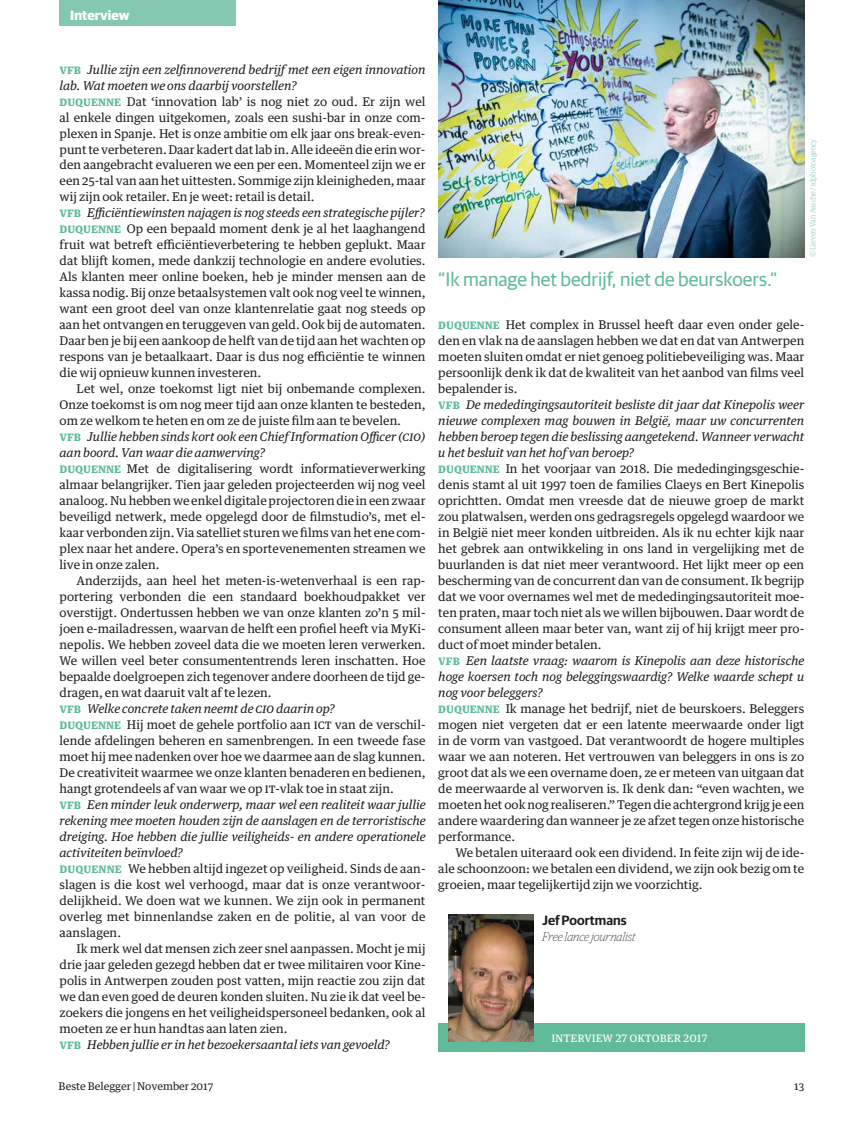
<style>
.page{position:relative;width:864px;height:1136px;background:#fff}
.page>*{position:absolute;margin:0;border:0;box-sizing:border-box;transform-origin:0 0}
.t1{font:19.5px "Guardian Sans";color:#61bb99}
.t2{font:600 13.5px "Guardian Sans";color:#1d1d1b}
.t3{font:700 13.5px "Guardian Sans";color:#fff}
.t4{font:12px/15.9px "Guardian Text Egyp";color:#1d1d1b}
.t5{font:12px "Guardian Text Egyp";color:#fff}
.t6{font:italic 100 12px "Guardian Egyp";color:#1d1d1b}
.t7{font:10.5px "Guardian Text Egyp";color:#1d1d1b}
.t8{font:300 7.5px "Guardian Egyp";color:#85c8b1}
.s1{font-weight:700;color:#61bb99}
.s2{font-style:italic}
</style>
<div class="page">
<div style="left:60px;top:0;width:176px;height:26px;background:#85c8b1"></div>
<img style="left:438px;top:0;width:366px;height:257px">
<div style="left:438px;top:1023px;width:366px;height:28px;background:#61bb99"></div>
<img style="left:448px;top:914px;width:85px;height:127px">
<p class="t3" style="left:70px;top:5px;width:61px">Interview</p>
<p class="t4" style="left:60px;top:60px;width:367px"><span class="s1">VFB</span> <span class="s2">Jullie zijn een zelfinnoverend bedrijf met een eigen innovation lab. Wat moeten we ons daarbij voorstellen?<br></span><span class="s1">DUQUENNE</span> Dat ‘innovation lab’ is nog niet zo oud. Er zijn wel al enkele dingen uitgekomen, zoals een sushi-bar in onze com&shy;plexen in Spanje. Het is onze ambitie om elk jaar ons break-even&shy;punt te verbeteren. Daar kadert dat lab in. Alle ideeën die erin wor&shy;den aangebracht evalueren we een per een. Momenteel zijn we er een 25-tal van aan het uittesten. Sommige zijn kleinigheden, maar wij zijn ook retailer. En je weet: retail is detail.<br><span class="s1">VFB</span> <span class="s2">Efficiëntiewinsten najagen is nog steeds een strategische pijler?<br></span><span class="s1">DUQUENNE</span> Op een bepaald moment denk je al het laaghangend fruit wat betreft efficiëntieverbetering te hebben geplukt. Maar dat blijft komen, mede dankzij technologie en andere evoluties.<br>Als klanten meer online boeken, heb je minder mensen aan de kassa nodig. Bij onze betaalsystemen valt ook nog veel te winnen, want een groot deel van onze klantenrelatie gaat nog steeds op aan het ontvangen en teruggeven van geld. Ook bij de automaten.<br>Daar ben je bij een aankoop de helft van de tijd aan het wachten op respons van je betaalkaart. Daar is dus nog efficiëntie te winnen die wij opnieuw kunnen investeren.</p>
<p class="t4" style="left:60px;top:380px;width:367px;text-indent:17px">Let wel, onze toekomst ligt niet bij onbemande complexen.<br>Onze toekomst is om nog meer tijd aan onze klanten te besteden, om ze welkom te heten en om ze de juiste film aan te bevelen.<br><span class="s1">VFB</span> <span class="s2">Jullie hebben sinds kort ook een Chief Information Officer (CIO) aan boord. Van waar die aanwerving?<br></span><span class="s1">DUQUENNE</span> Met de digitalisering wordt informatieverwerking almaar belangrijker. Tien jaar geleden projecteerden wij nog veel analoog. Nu hebben we enkel digitale projectoren die in een zwaar beveiligd netwerk, mede opgelegd door de filmstudio’s, met el&shy;kaar verbonden zijn. Via satelliet sturen we films van het ene com&shy;plex naar het andere. Opera’s en sportevenementen streamen we live in onze zalen.</p>
<p class="t4" style="left:60px;top:571px;width:367px;text-indent:17px">Anderzijds, aan heel het meten-is-wetenverhaal is een rap&shy;portering verbonden die een standaard boekhoudpakket ver overstijgt. Ondertussen hebben we van onze klanten zo’n 5 mil&shy;joen e-mailadressen, waarvan de helft een profiel heeft via MyKi&shy;nepolis. We hebben zoveel data die we moeten leren verwerken.<br>We willen veel beter consumententrends leren inschatten. Hoe bepaalde doelgroepen zich tegenover andere doorheen de tijd ge&shy;dragen, en wat daaruit valt af te lezen.<br><span class="s1">VFB</span> <span class="s2">Welke concrete taken neemt de CIO daarin op?<br></span><span class="s1">DUQUENNE</span> Hij moet de gehele portfolio aan ICT van de verschil&shy;lende afdelingen beheren en samenbrengen. In een tweede fase moet hij mee nadenken over hoe we daarmee aan de slag kunnen.<br>De creativiteit waarmee we onze klanten benaderen en bedienen, hangt grotendeels af van waar we op IT-vlak toe in staat zijn.<br><span class="s1">VFB</span> <span class="s2">Een minder leuk onderwerp, maar wel een realiteit waar jullie rekening mee moeten houden zijn de aanslagen en de terroristische dreiging. Hoe hebben die jullie veiligheids- en andere operationele activiteiten beïnvloed?<br></span><span class="s1">DUQUENNE</span> We hebben altijd ingezet op veiligheid. Sinds de aan&shy;slagen is die kost wel verhoogd, maar dat is onze verantwoor&shy;delijkheid. We doen wat we kunnen. We zijn ook in permanent overleg met binnenlandse zaken en de politie, al van voor de aanslagen.</p>
<p class="t4" style="left:60px;top:939px;width:367px;text-indent:17px">Ik merk wel dat mensen zich zeer snel aanpassen. Mocht je mij drie jaar geleden gezegd hebben dat er twee militairen voor Kine&shy;polis in Antwerpen zouden post vatten, mijn reactie zou zijn dat we dan even goed de deuren konden sluiten. Nu zie ik dat veel be&shy;zoekers die jongens en het veiligheidspersoneel bedanken, ook al moeten ze er hun handtas aan laten zien.<br><span class="s1">VFB</span> <span class="s2">Hebben jullie er in het bezoekersaantal iets van gevoeld?</span></p>
<h1 class="t1" style="left:438px;top:265px;width:340px">“Ik manage het bedrijf, niet de beurskoers.”</h1>
<p class="t8" style="left:807px;top:257px;width:120px;rotate:-90deg">© Lieven Van Assche / idphotoagency</p>
<p class="t4" style="left:438px;top:316px;width:367px"><span class="s1">DUQUENNE</span> Het complex in Brussel heeft daar even onder gele&shy;den en vlak na de aanslagen hebben we dat en dat van Antwerpen moeten sluiten omdat er niet genoeg politiebeveiliging was. Maar persoonlijk denk ik dat de kwaliteit van het aanbod van films veel bepalender is.<br><span class="s1">VFB</span> <span class="s2">De mededingingsautoriteit besliste dit jaar dat Kinepolis weer nieuwe complexen mag bouwen in België, maar uw concurrenten hebben beroep tegen die beslissing aangetekend. Wanneer verwacht u het besluit van het hof van beroep?<br></span><span class="s1">DUQUENNE</span> In het voorjaar van 2018. Die mededingingsgeschie&shy;denis stamt al uit 1997 toen de families Claeys en Bert Kinepolis oprichtten. Omdat men vreesde dat de nieuwe groep de markt zou platwalsen, werden ons gedragsregels opgelegd waardoor we in België niet meer konden uitbreiden. Als ik nu echter kijk naar het gebrek aan ontwikkeling in ons land in vergelijking met de buurlanden is dat niet meer verantwoord. Het lijkt meer op een bescherming van de concurrent dan van de consument. Ik begrijp dat we voor overnames wel met de mededingingsautoriteit moe&shy;ten praten, maar toch niet als we willen bijbouwen. Daar wordt de consument alleen maar beter van, want zij of hij krijgt meer pro&shy;duct of moet minder betalen.<br><span class="s1">VFB</span> <span class="s2">Een laatste vraag: waarom is Kinepolis aan deze historische hoge koersen toch nog beleggingswaardig? Welke waarde schept u nog voor beleggers?<br></span><span class="s1">DUQUENNE</span> Ik manage het bedrijf, niet de beurskoers. Beleggers mogen niet vergeten dat er een latente meerwaarde onder ligt in de vorm van vastgoed. Dat verantwoordt de hogere multiples waar we aan noteren. Het vertrouwen van beleggers in ons is zo groot dat als we een overname doen, ze er meteen van uitgaan dat de meerwaarde al verworven is. Ik denk dan: “even wachten, we moeten het ook nog realiseren.” Tegen die achtergrond krijg je een andere waardering dan wanneer je ze afzet tegen onze historische performance.</p>
<p class="t4" style="left:438px;top:843px;width:367px;text-align:justify;text-indent:17px">We betalen uiteraard ook een dividend. In feite zijn wij de ide&shy;ale schoonzoon: we betalen een dividend, we zijn ook bezig om te groeien, maar tegelijkertijd zijn we voorzichtig.</p>
<p class="t2" style="left:542px;top:910px;width:86px">Jef Poortmans</p>
<p class="t6" style="left:542px;top:928px;width:95px">Free lance journalist</p>
<p class="t5" style="left:551px;top:1027px;width:157px">Interview 27 oktober 2017</p>
<p class="t7" style="left:59px;top:1076px;width:156px">Beste Belegger | November 2017</p>
<p class="t7" style="left:793px;top:1077px;width:12px">13</p>
</div>
